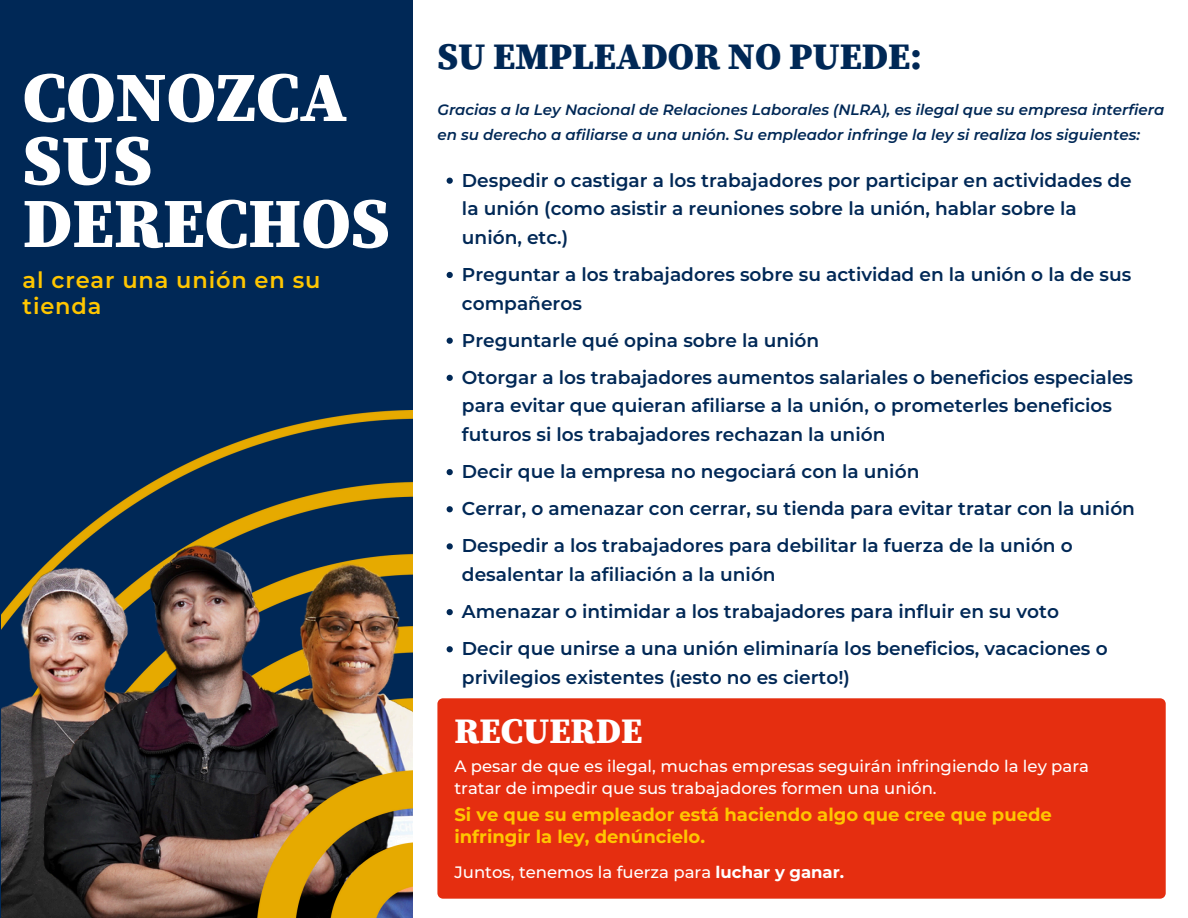
<style>
.page{position:relative;width:1188px;height:918px;background:#002856}
.page>*{position:absolute;margin:0;border:0;box-sizing:border-box;transform-origin:0 0}
.t1{font:900 70.5px/63px "Source Serif Pro";color:#fff}
.t2{font:900 37.5px "Source Serif Pro";color:#002856}
.t3{font:900 36px "Source Serif Pro";color:#fff}
.t4{font:600 22.5px/25.8px "Montserrat";letter-spacing:.035em;color:#ffc600}
.t5{font:600 18.6px/28.5px "Montserrat";color:#002856}
.t6{font:700 18px/22.5px "Montserrat";color:#ffc600}
.t7{font:500 16.5px/21.3px "Montserrat";color:#fff}
.t8{font:italic 600 15px/24.8px "Montserrat";color:#002856}
.s1{font-weight:700}
</style>
<div class="page">
<img style="left:77px;top:410px;width:337px;height:148px">
<img style="left:2px;top:587px;width:22px;height:331px">
<img style="left:24px;top:535px;width:382px;height:383px">
<img style="left:195px;top:723px;width:218px;height:195px">
<div style="left:414px;top:0;width:774px;height:918px;background:#fff"></div>
<div style="left:437px;top:698px;width:729px;height:201px;background:#e52e10"></div>
<svg style="left:447px;top:178px;width:6px;height:6px"></svg>
<svg style="left:447px;top:272px;width:6px;height:6px"></svg>
<svg style="left:447px;top:338px;width:6px;height:6px"></svg>
<svg style="left:447px;top:375px;width:6px;height:6px"></svg>
<svg style="left:447px;top:469px;width:6px;height:6px"></svg>
<svg style="left:447px;top:506px;width:6px;height:6px"></svg>
<svg style="left:447px;top:543px;width:6px;height:7px"></svg>
<svg style="left:447px;top:609px;width:6px;height:6px"></svg>
<svg style="left:447px;top:646px;width:6px;height:6px"></svg>
<h2 class="t1" style="left:23px;top:69px;width:369px">CONOZCA<br>SUS<br>DERECHOS</h2>
<p class="t4" style="left:23px;top:267px;width:299px">al crear una unión en su tienda</p>
<p class="t2" style="left:437px;top:35px;width:486px">SU EMPLEADOR NO PUEDE:</p>
<h4 class="t8" style="left:437px;top:97px;width:728px">Gracias a la Ley Nacional de Relaciones Laborales (NLRA), es ilegal que su empresa interfiera en su derecho a afiliarse a una unión. Su empleador infringe la ley si realiza los siguientes:</h4>
<p class="t5" style="left:462px;top:166px;width:671px">Despedir o castigar a los trabajadores por participar en actividades de la unión (como asistir a reuniones sobre la unión, hablar sobre la unión, etc.)</p>
<p class="t5" style="left:462px;top:260px;width:671px">Preguntar a los trabajadores sobre su actividad en la unión o la de sus compañeros</p>
<p class="t5" style="left:462px;top:326px;width:359px">Preguntarle qué opina sobre la unión</p>
<p class="t5" style="left:462px;top:363px;width:673px">Otorgar a los trabajadores aumentos salariales o beneficios especiales para evitar que quieran afiliarse a la unión, o prometerles beneficios futuros si los trabajadores rechazan la unión</p>
<p class="t5" style="left:462px;top:457px;width:459px">Decir que la empresa no negociará con la unión</p>
<p class="t5" style="left:462px;top:494px;width:675px">Cerrar, o amenazar con cerrar, su tienda para evitar tratar con la unión</p>
<p class="t5" style="left:462px;top:531px;width:612px">Despedir a los trabajadores para debilitar la fuerza de la unión o desalentar la afiliación a la unión</p>
<p class="t5" style="left:462px;top:597px;width:599px">Amenazar o intimidar a los trabajadores para influir en su voto</p>
<p class="t5" style="left:462px;top:634px;width:647px">Decir que unirse a una unión eliminaría los beneficios, vacaciones o privilegios existentes (¡esto no es cierto!)</p>
<p class="t3" style="left:454px;top:710px;width:189px">RECUERDE</p>
<h2 class="t7" style="left:454px;top:756px;width:636px">A pesar de que es ilegal, muchas empresas seguirán infringiendo la ley para tratar de impedir que sus trabajadores formen una unión.</h2>
<h1 class="t6" style="left:454px;top:803px;width:599px">Si ve que su empleador está haciendo algo que cree que puede infringir la ley, denúncielo.</h1>
<h3 class="t7" style="left:454px;top:861px;width:391px">Juntos, tenemos la fuerza para <span class="s1">luchar y ganar.</span></h3>
</div>
